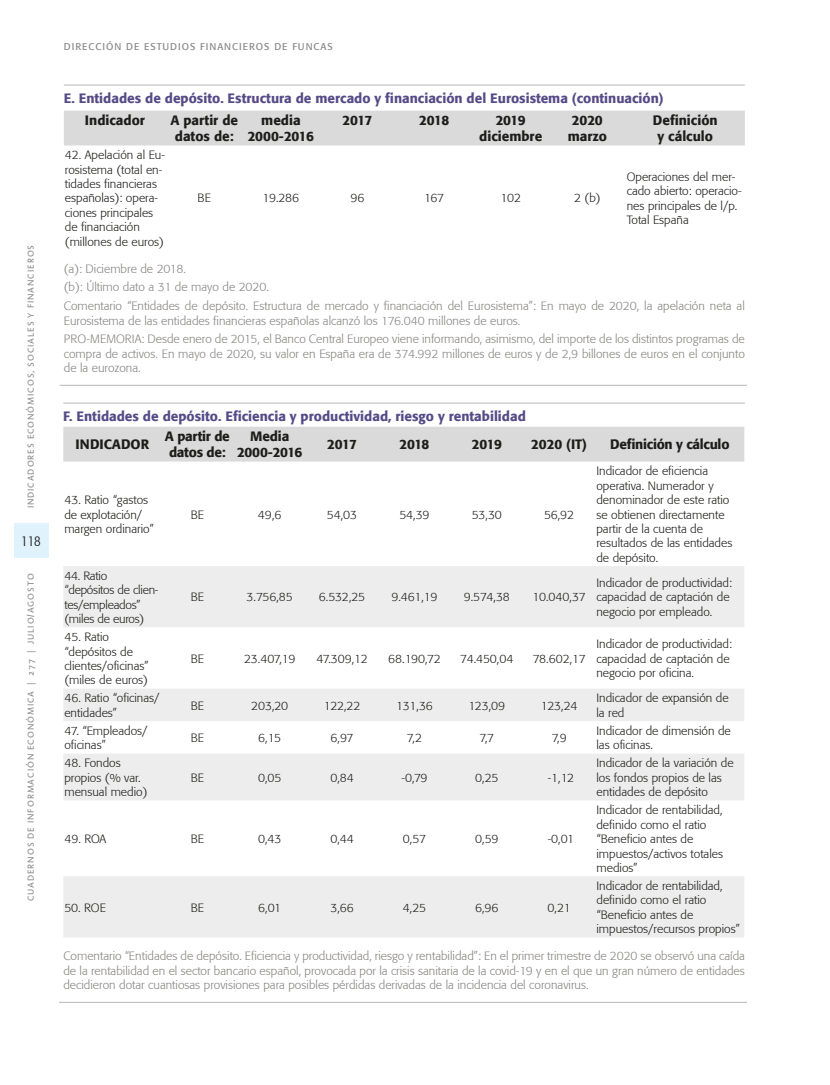
<style>
.page{position:relative;width:830px;height:1085px;background:#fff}
.page>*{position:absolute;margin:0;border:0;box-sizing:border-box;transform-origin:0 0}
.t1{font:300 condensed 15px "Formata";color:#1d1d1b}
.t2{font:500 13.5px "Formata";color:#564b87}
.t3{font:500 13.5px/16.2px "Formata";color:#1d1d1b;text-align:center}
.t4{font:500 13.5px/16.2px "Formata";letter-spacing:-.02em;color:#1d1d1b;text-align:center}
.t5{font:300 12px/14.4px "Formata";color:#1d1d1b}
.t6{font:300 12px/14.4px "Formata";color:#878482}
.t7{font:300 12px/14.4px "Formata";letter-spacing:-.02em;color:#1d1d1b}
.t8{font:9.75px "Formata";letter-spacing:.1em;color:#878787}
.t9{font:9px "Linotype Aroma";letter-spacing:.1em;color:#878787}
</style>
<div class="page">
<div style="left:14px;top:523px;width:34px;height:35px;background:#e0f2fc"></div>
<hr style="left:63px;top:402px;width:681px;height:1px;background:#c2bebd">
<hr style="left:59px;top:1001px;width:687px;height:1px;background:#c2bebd">
<div style="left:63px;top:426px;width:681px;height:35px;background:#dadada"></div>
<svg style="left:63px;top:566px;width:681px;height:371px;fill:#ededed"></svg>
<hr style="left:60px;top:385px;width:686px;height:1px;background:#c2bebd">
<div style="left:64px;top:111px;width:680px;height:34px;background:#dadada"></div>
<hr style="left:64px;top:84px;width:680px;height:2px;background:#c2bebd">
<p class="t9" style="left:25px;top:508px;width:265px;rotate:-90deg">INDICADORES ECONÓMICOS, SOCIALES Y FINANCIEROS</p>
<p class="t1" style="left:21px;top:531px;width:21px">118</p>
<p class="t9" style="left:25px;top:901px;width:329px;rotate:-90deg">CUADERNOS DE INFORMACIÓN ECONÓMICA | 277 | JULIO/AGOSTO</p>
<p class="t8" style="left:64px;top:40px;width:270px">DIRECCIÓN DE ESTUDIOS FINANCIEROS DE FUNCAS</p>
<p class="t2" style="left:64px;top:90px;width:601px">E. Entidades de depósito. Estructura de mercado y financiación del Eurosistema (continuación)</p>
<p class="t3" style="left:85px;top:112px;width:61px">Indicador</p>
<p class="t3" style="left:170px;top:112px;width:69px">A partir de datos de:</p>
<p class="t3" style="left:247px;top:112px;width:68px">media<br>2000-2016</p>
<p class="t3" style="left:342px;top:112px;width:31px">2017</p>
<p class="t3" style="left:419px;top:112px;width:32px">2018</p>
<p class="t3" style="left:479px;top:112px;width:64px">2019 diciembre</p>
<p class="t3" style="left:567px;top:112px;width:41px">2020 marzo</p>
<p class="t3" style="left:652px;top:112px;width:66px">Definición y cálculo</p>
<p class="t5" style="left:65px;top:148px;width:101px">42. Apelación al Eu&shy;rosistema (total en&shy;tidades financieras españolas): opera&shy;ciones principales de financiación (millones de euros)</p>
<p class="t5" style="left:626px;top:169px;width:116px">Operaciones del mer&shy;cado abierto: operacio&shy;nes principales de l/p.<br>Total España</p>
<p class="t6" style="left:64px;top:259px;width:682px;line-height:18.6px">(a): Diciembre de 2018.<br>(b): Último dato a 31 de mayo de 2020.<br>Comentario “Entidades de depósito. Estructura de mercado y financiación del Eurosistema”: En mayo de 2020, la apelación neta al</p>
<p class="t6" style="left:64px;top:311px;width:682px;line-height:18.6px">Eurosistema de las entidades financieras españolas alcanzó los 176.040 millones de euros.<br>PRO-MEMORIA: Desde enero de 2015, el Banco Central Europeo viene informando, asimismo, del importe de los distintos programas de</p>
<p class="t6" style="left:64px;top:346px;width:682px">compra de activos. En mayo de 2020, su valor en España era de 374.992 millones de euros y de 2,9 billones de euros en el conjunto de la eurozona.</p>
<p class="t5" style="left:197px;top:191px;width:15px">BE</p>
<p class="t5" style="left:262px;top:191px;width:38px">19.286</p>
<p class="t5" style="left:350px;top:191px;width:15px">96</p>
<p class="t5" style="left:424px;top:191px;width:22px">167</p>
<p class="t5" style="left:500px;top:191px;width:22px">102</p>
<p class="t5" style="left:574px;top:191px;width:28px">2 (b)</p>
<p class="t2" style="left:63px;top:407px;width:464px">F. Entidades de depósito. Eficiencia y productividad, riesgo y rentabilidad</p>
<p class="t3" style="left:75px;top:436px;width:75px">INDICADOR</p>
<p class="t4" style="left:165px;top:428px;width:66px">A partir de datos de:</p>
<p class="t3" style="left:237px;top:428px;width:67px">Media<br>2000-2016</p>
<p class="t3" style="left:327px;top:436px;width:31px">2017</p>
<p class="t3" style="left:399px;top:436px;width:32px">2018</p>
<p class="t3" style="left:471px;top:436px;width:32px">2019</p>
<p class="t3" style="left:531px;top:436px;width:57px">2020 (IT)</p>
<p class="t4" style="left:610px;top:436px;width:121px">Definición y cálculo</p>
<p class="t5" style="left:64px;top:493px;width:91px">43. Ratio “gastos de explotación/ margen ordinario”</p>
<p class="t5" style="left:596px;top:464px;width:137px">Indicador de eficiencia operativa. Numerador y denominador de este ratio se obtienen directamente partir de la cuenta de resultados de las entidades de depósito.</p>
<p class="t5" style="left:191px;top:507px;width:15px">BE</p>
<p class="t5" style="left:258px;top:507px;width:25px">49,6</p>
<p class="t5" style="left:327px;top:507px;width:32px">54,03</p>
<p class="t5" style="left:399px;top:507px;width:31px">54,39</p>
<p class="t5" style="left:471px;top:507px;width:31px">53,30</p>
<p class="t5" style="left:543px;top:507px;width:32px">56,92</p>
<p class="t7" style="left:64px;top:568px;width:95px">44. Ratio “depósitos de clien&shy;tes/empleados” (miles de euros)</p>
<p class="t5" style="left:64px;top:629px;width:86px">45. Ratio “depósitos de clientes/oficinas” (miles de euros)</p>
<p class="t5" style="left:191px;top:590px;width:15px">BE</p>
<p class="t5" style="left:246px;top:590px;width:48px">3.756,85</p>
<p class="t5" style="left:319px;top:590px;width:48px">6.532,25</p>
<p class="t5" style="left:391px;top:590px;width:47px">9.461,19</p>
<p class="t5" style="left:463px;top:590px;width:47px">9.574,38</p>
<p class="t5" style="left:532px;top:590px;width:55px">10.040,37</p>
<p class="t5" style="left:191px;top:651px;width:15px">BE</p>
<p class="t5" style="left:244px;top:651px;width:53px">23.407,19</p>
<p class="t5" style="left:316px;top:651px;width:53px">47.309,12</p>
<p class="t5" style="left:388px;top:651px;width:54px">68.190,72</p>
<p class="t5" style="left:460px;top:651px;width:55px">74.450,04</p>
<p class="t5" style="left:532px;top:651px;width:54px">78.602,17</p>
<p class="t5" style="left:596px;top:575px;width:137px">Indicador de productividad: capacidad de captación de negocio por empleado.</p>
<p class="t5" style="left:596px;top:637px;width:137px">Indicador de productividad: capacidad de captación de negocio por oficina.</p>
<p class="t5" style="left:64px;top:691px;width:97px">46. Ratio “oficinas/ entidades”</p>
<p class="t5" style="left:191px;top:698px;width:15px">BE</p>
<p class="t5" style="left:251px;top:698px;width:38px">203,20</p>
<p class="t5" style="left:324px;top:698px;width:38px">122,22</p>
<p class="t5" style="left:396px;top:698px;width:38px">131,36</p>
<p class="t5" style="left:468px;top:698px;width:38px">123,09</p>
<p class="t5" style="left:540px;top:698px;width:38px">123,24</p>
<p class="t5" style="left:596px;top:691px;width:134px">Indicador de expansión de la red</p>
<p class="t5" style="left:64px;top:723px;width:85px">47. “Empleados/ oficinas”</p>
<p class="t5" style="left:191px;top:730px;width:15px">BE</p>
<p class="t5" style="left:258px;top:730px;width:24px">6,15</p>
<p class="t5" style="left:330px;top:730px;width:24px">6,97</p>
<p class="t5" style="left:407px;top:730px;width:16px">7,2</p>
<p class="t5" style="left:479px;top:730px;width:16px">7,7</p>
<p class="t5" style="left:551px;top:730px;width:16px">7,9</p>
<p class="t5" style="left:596px;top:723px;width:136px">Indicador de dimensión de las oficinas.</p>
<p class="t5" style="left:64px;top:756px;width:85px">48. Fondos propios (% var. mensual medio)</p>
<p class="t5" style="left:596px;top:756px;width:139px">Indicador de la variación de los fondos propios de las entidades de depósito</p>
<p class="t5" style="left:191px;top:770px;width:15px">BE</p>
<p class="t5" style="left:258px;top:770px;width:25px">0,05</p>
<p class="t5" style="left:330px;top:770px;width:25px">0,84</p>
<p class="t5" style="left:401px;top:770px;width:28px">-0,79</p>
<p class="t5" style="left:475px;top:770px;width:25px">0,25</p>
<p class="t5" style="left:547px;top:770px;width:28px">-1,12</p>
<p class="t5" style="left:64px;top:831px;width:43px">49. ROA</p>
<p class="t5" style="left:191px;top:831px;width:15px">BE</p>
<p class="t5" style="left:258px;top:831px;width:25px">0,43</p>
<p class="t5" style="left:330px;top:831px;width:25px">0,44</p>
<p class="t5" style="left:402px;top:831px;width:25px">0,57</p>
<p class="t5" style="left:475px;top:831px;width:25px">0,59</p>
<p class="t5" style="left:547px;top:831px;width:28px">-0,01</p>
<p class="t5" style="left:596px;top:802px;width:128px">Indicador de rentabilidad, definido como el ratio “Beneficio antes de impuestos/activos totales medios”</p>
<p class="t5" style="left:596px;top:878px;width:145px">Indicador de rentabilidad, definido como el ratio “Beneficio antes de impuestos/recursos propios”</p>
<p class="t6" style="left:63px;top:948px;width:682px;text-align:justify">Comentario “Entidades de depósito. Eficiencia y productividad, riesgo y rentabilidad”: En el primer trimestre de 2020 se observó una caída de la rentabilidad en el sector bancario español, provocada por la crisis sanitaria de la covid-19 y en el que un gran número de entidades decidieron dotar cuantiosas provisiones para posibles pérdidas derivadas de la incidencia del coronavirus.</p>
<p class="t5" style="left:64px;top:900px;width:43px">50. ROE</p>
<p class="t5" style="left:191px;top:900px;width:15px">BE</p>
<p class="t5" style="left:258px;top:900px;width:24px">6,01</p>
<p class="t5" style="left:330px;top:900px;width:25px">3,66</p>
<p class="t5" style="left:402px;top:900px;width:25px">4,25</p>
<p class="t5" style="left:475px;top:900px;width:25px">6,96</p>
<p class="t5" style="left:547px;top:900px;width:25px">0,21</p>
</div>
